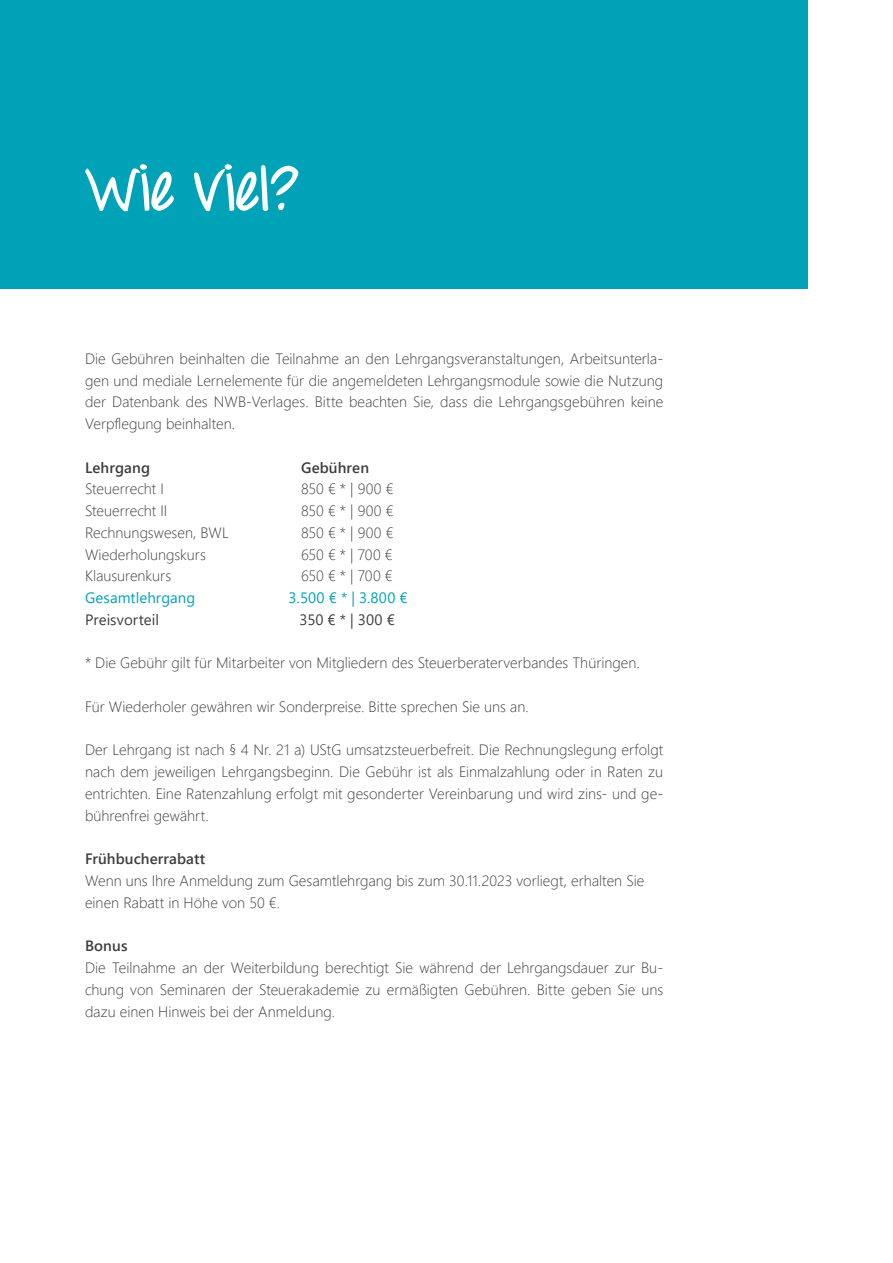
<style>
.page{position:relative;width:893px;height:1263px;background:#fff}
.page>*{position:absolute;margin:0;border:0;box-sizing:border-box;transform-origin:0 0}
.t1{font:700 60px "Throw My Hands Upinthe Air";color:#fff}
.Fließtext{font:300 15px/21.8px "Segoe UI";color:#3e3e3f;text-align:justify}
.Fließtext-2{font:600 15px "Segoe UI";letter-spacing:.01em;color:#3e3e3f}
.Fließtext-3{font:15px "Segoe UI";letter-spacing:.01em;color:#00a2b8}
.Fließtext-4{font:15px "Segoe UI";color:#3e3e3f}
</style>
<div class="page">
<div style="left:0;top:0;width:808px;height:288px;background:#00a2b8"></div>
<p class="t1" style="left:85px;top:151px;width:216px">Wie viel?</p>
<p class="Fließtext" style="left:85px;top:346px;width:580px">Die Gebühren beinhalten die Teilnahme an den Lehrgangsveranstaltungen, Arbeitsunterla&shy;gen und mediale Lernelemente für die angemeldeten Lehrgangsmodule sowie die Nutzung der Datenbank des NWB-Verlages. Bitte beachten Sie, dass die Lehrgangsgebühren keine Verpflegung beinhalten.</p>
<p class="Fließtext-2" style="left:85px;top:453px;width:67px">Lehrgang</p>
<p class="Fließtext-2" style="left:301px;top:453px;width:70px">Gebühren</p>
<p class="Fließtext" style="left:85px;top:477px;width:80px">Steuerrecht I</p>
<p class="Fließtext" style="left:301px;top:477px;width:94px">850 € * | 900 €</p>
<p class="Fließtext" style="left:85px;top:498px;width:84px">Steuerrecht II</p>
<p class="Fließtext" style="left:301px;top:498px;width:94px">850 € * | 900 €</p>
<p class="Fließtext" style="left:85px;top:520px;width:145px">Rechnungswesen, BWL</p>
<p class="Fließtext" style="left:301px;top:520px;width:94px">850 € * | 900 €</p>
<p class="Fließtext" style="left:85px;top:542px;width:122px">Wiederholungskurs</p>
<p class="Fließtext" style="left:301px;top:542px;width:93px">650 € * | 700 €</p>
<p class="Fließtext" style="left:85px;top:564px;width:88px">Klausurenkurs</p>
<p class="Fließtext" style="left:301px;top:564px;width:93px">650 € * | 700 €</p>
<p class="Fließtext-3" style="left:85px;top:584px;width:112px">Gesamtlehrgang</p>
<p class="Fließtext-3" style="left:289px;top:584px;width:121px">3.500 € * | 3.800 €</p>
<p class="Fließtext-4" style="left:85px;top:605px;width:76px">Preisvorteil</p>
<p class="Fließtext-4" style="left:300px;top:605px;width:97px">350 € * | 300 €</p>
<p class="Fließtext" style="left:85px;top:651px;width:556px">* Die Gebühr gilt für Mitarbeiter von Mitgliedern des Steuerberaterverbandes Thüringen.</p>
<p class="Fließtext" style="left:85px;top:694px;width:445px">Für Wiederholer gewähren wir Sonderpreise. Bitte sprechen Sie uns an.</p>
<p class="Fließtext" style="left:85px;top:738px;width:580px">Der Lehrgang ist nach § 4 Nr. 21 a) UStG umsatzsteuerbefreit. Die Rechnungslegung erfolgt nach dem jeweiligen Lehrgangsbeginn. Die Gebühr ist als Einmalzahlung oder in Raten zu entrichten. Eine Ratenzahlung erfolgt mit gesonderter Vereinbarung und wird zins- und ge&shy;bührenfrei gewährt.</p>
<p class="Fließtext-2" style="left:85px;top:845px;width:122px">Frühbucherrabatt</p>
<p class="Fließtext" style="left:85px;top:868px;width:561px">Wenn uns Ihre Anmeldung zum Gesamtlehrgang bis zum 30.11.2023 vorliegt, erhalten Sie einen Rabatt in Höhe von 50 €.</p>
<p class="Fließtext-2" style="left:85px;top:932px;width:44px">Bonus</p>
<p class="Fließtext" style="left:85px;top:955px;width:580px">Die Teilnahme an der Weiterbildung berechtigt Sie während der Lehrgangsdauer zur Bu&shy;chung von Seminaren der Steuerakademie zu ermäßigten Gebühren. Bitte geben Sie uns dazu einen Hinweis bei der Anmeldung.</p>
</div>
